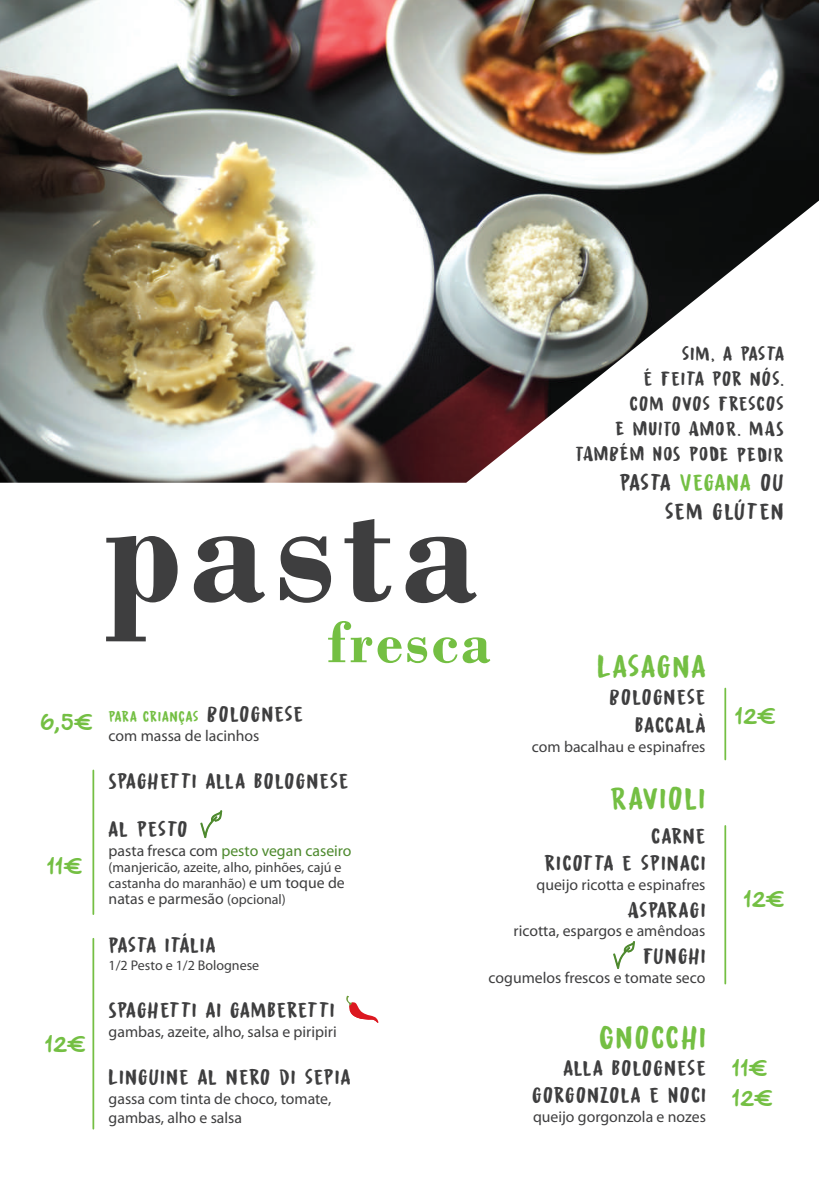
<style>
.page{position:relative;width:819px;height:1191px;background:#fff}
.page>*{position:absolute;margin:0;border:0;box-sizing:border-box;transform-origin:0 0}
.t1{font:700 159.25px "Bodoni";letter-spacing:.045em;color:#3e3e3f}
.t2{font:700 61.95px "Bodoni";letter-spacing:.045em;color:#74bf43}
.t3{font:33.25px "Awesome Sauce DEMO";color:#74bf43}
.t4{font:24.5px "Awesome Sauce DEMO";color:#3e3e3f}
.t5{font:24.5px "Awesome Sauce DEMO";color:#74bf43}
.t6{font:22.75px "Awesome Sauce DEMO";color:#3e3e3f}
.t7{font:21px "Awesome Sauce DEMO";color:#3e3e3f}
.t8{font:17.5px/29.9px "Hand Of Sean Demo";letter-spacing:.035em;color:#74bf43}
.t9{font:15.75px/18.9px "Myriad Pro";color:#3e3e3f}
.t10{font:15.75px "Myriad Pro";color:#4d892d}
.t11{font:15.75px "Awesome Sauce DEMO";color:#74bf43}
.t12{font:14px/15.8px "Myriad Pro";color:#3e3e3f}
.s1{color:#3e3e3f}
.s2{font-size:15.75px}
.s3{font-size:14px}
</style>
<div class="page">
<img style="left:0;top:0;width:819px;height:483px">
<svg style="left:200px;top:810px;width:22px;height:29px"></svg>
<svg style="left:613px;top:941px;width:22px;height:28px"></svg>
<hr style="left:92px;top:938px;width:2px;height:190px;background:#74bf43">
<hr style="left:92px;top:770px;width:2px;height:144px;background:#74bf43">
<hr style="left:724px;top:688px;width:2px;height:71px;background:#74bf43">
<hr style="left:724px;top:826px;width:2px;height:157px;background:#74bf43">
<svg style="left:346px;top:995px;width:33px;height:28px"></svg>
<svg style="left:723px;top:346px;width:8px;height:15px"></svg>
<svg style="left:644px;top:368px;width:7px;height:17px"></svg>
<svg style="left:661px;top:371px;width:23px;height:15px"></svg>
<svg style="left:695px;top:371px;width:8px;height:15px"></svg>
<svg style="left:712px;top:371px;width:9px;height:14px"></svg>
<svg style="left:732px;top:371px;width:9px;height:15px"></svg>
<svg style="left:762px;top:367px;width:8px;height:19px"></svg>
<svg style="left:630px;top:396px;width:7px;height:14px"></svg>
<svg style="left:650px;top:396px;width:13px;height:14px"></svg>
<svg style="left:719px;top:396px;width:28px;height:15px"></svg>
<svg style="left:757px;top:397px;width:7px;height:14px"></svg>
<svg style="left:615px;top:421px;width:8px;height:14px"></svg>
<svg style="left:633px;top:421px;width:47px;height:15px"></svg>
<svg style="left:689px;top:421px;width:51px;height:15px"></svg>
<svg style="left:750px;top:421px;width:33px;height:15px"></svg>
<svg style="left:576px;top:443px;width:67px;height:18px"></svg>
<svg style="left:653px;top:446px;width:27px;height:15px"></svg>
<svg style="left:689px;top:447px;width:38px;height:14px"></svg>
<svg style="left:737px;top:447px;width:46px;height:15px"></svg>
<svg style="left:680px;top:473px;width:44px;height:10px"></svg>
<svg style="left:740px;top:474px;width:10px;height:9px"></svg>
<svg style="left:682px;top:345px;width:32px;height:17px"></svg>
<svg style="left:741px;top:346px;width:42px;height:15px"></svg>
<svg style="left:620px;top:473px;width:50px;height:10px"></svg>
<h3 class="t7" style="left:686px;top:367px;width:95px">▼ □ ■ ▲</h3>
<h3 class="t7" style="left:639px;top:392px;width:72px">□ □❖□▲</h3>
<h3 class="t7" style="left:748px;top:392px;width:37px">▲ □▲</h3>
<p class="t8" style="left:40px;top:708px;width:55px">6,5€</p>
<p class="t8" style="left:47px;top:852px;width:37px">11€</p>
<h1 class="t1" style="left:104px;top:455px;width:377px">pasta</h1>
<h2 class="t2" style="left:327px;top:605px;width:166px">fresca</h2>
<h3 class="t5" style="left:726px;top:469px;width:59px">■ <span class="s1">□◆</span></h3>
<h3 class="t4" style="left:664px;top:498px;width:120px">▲ ●▼■</h3>
<p class="t11" style="left:170px;top:707px;width:125px">■ ▲ <span class="s1">□●□■▲</span></p>
<p class="t9" style="left:109px;top:725px;width:152px">com massa de lacinhos</p>
<h3 class="t6" style="left:169px;top:768px;width:66px">▼▼ ●●</h3>
<h3 class="t6" style="left:264px;top:768px;width:75px">□●□ ■ ▲</h3>
<h3 class="t6" style="left:119px;top:816px;width:70px">● ▲▼□</h3>
<p class="t10" style="left:109px;top:841px;width:244px"><span class="s1">pasta fresca com</span> pesto vegan caseiro</p>
<p class="t12" style="left:109px;top:859px;width:238px">(manjericão, azeite, alho, pinhões, cajú e castanha do maranhão) <span class="s2">e um toque de</span></p>
<p class="t9" style="left:109px;top:889px;width:179px">natas e parmesão <span class="s3">(opcional)</span></p>
<h3 class="t6" style="left:128px;top:932px;width:73px">▲▼ ▼ ●</h3>
<p class="t12" style="left:109px;top:956px;width:152px">1/2 Pesto e 1/2 Bolognese</p>
<h3 class="t6" style="left:621px;top:684px;width:75px">□●□ ■ ▲</h3>
<p class="t9" style="left:532px;top:736px;width:175px">com bacalhau e espinafres</p>
<h3 class="t3" style="left:643px;top:780px;width:56px">❖□●</h3>
<h3 class="t6" style="left:683px;top:823px;width:13px">■</h3>
<h3 class="t6" style="left:573px;top:850px;width:33px">□▼▼</h3>
<p class="t9" style="left:536px;top:875px;width:170px">queijo ricotta e espinafres</p>
<p class="t9" style="left:513px;top:921px;width:193px">ricotta, espargos e amêndoas</p>
<p class="t9" style="left:488px;top:967px;width:218px">cogumelos frescos e tomate seco</p>
<p class="t8" style="left:734px;top:702px;width:42px">12€</p>
<p class="t8" style="left:743px;top:886px;width:42px">12€</p>
<p class="t8" style="left:45px;top:1031px;width:42px">12€</p>
<p class="t9" style="left:109px;top:1021px;width:229px">gambas, azeite, alho, salsa e piripiri</p>
<h3 class="t6" style="left:125px;top:1064px;width:54px">■◆■</h3>
<h3 class="t6" style="left:208px;top:1064px;width:63px">● ■ □</h3>
<p class="t9" style="left:109px;top:1089px;width:224px">gassa com tinta de choco, tomate, gambas, alho e salsa</p>
<h3 class="t6" style="left:621px;top:1055px;width:75px">□●□ ■ ▲</h3>
<h3 class="t6" style="left:543px;top:1082px;width:88px">□ □■ □●</h3>
<p class="t9" style="left:533px;top:1107px;width:174px">queijo gorgonzola e nozes</p>
<p class="t8" style="left:731px;top:1055px;width:42px">11€<br>12€</p>
</div>
